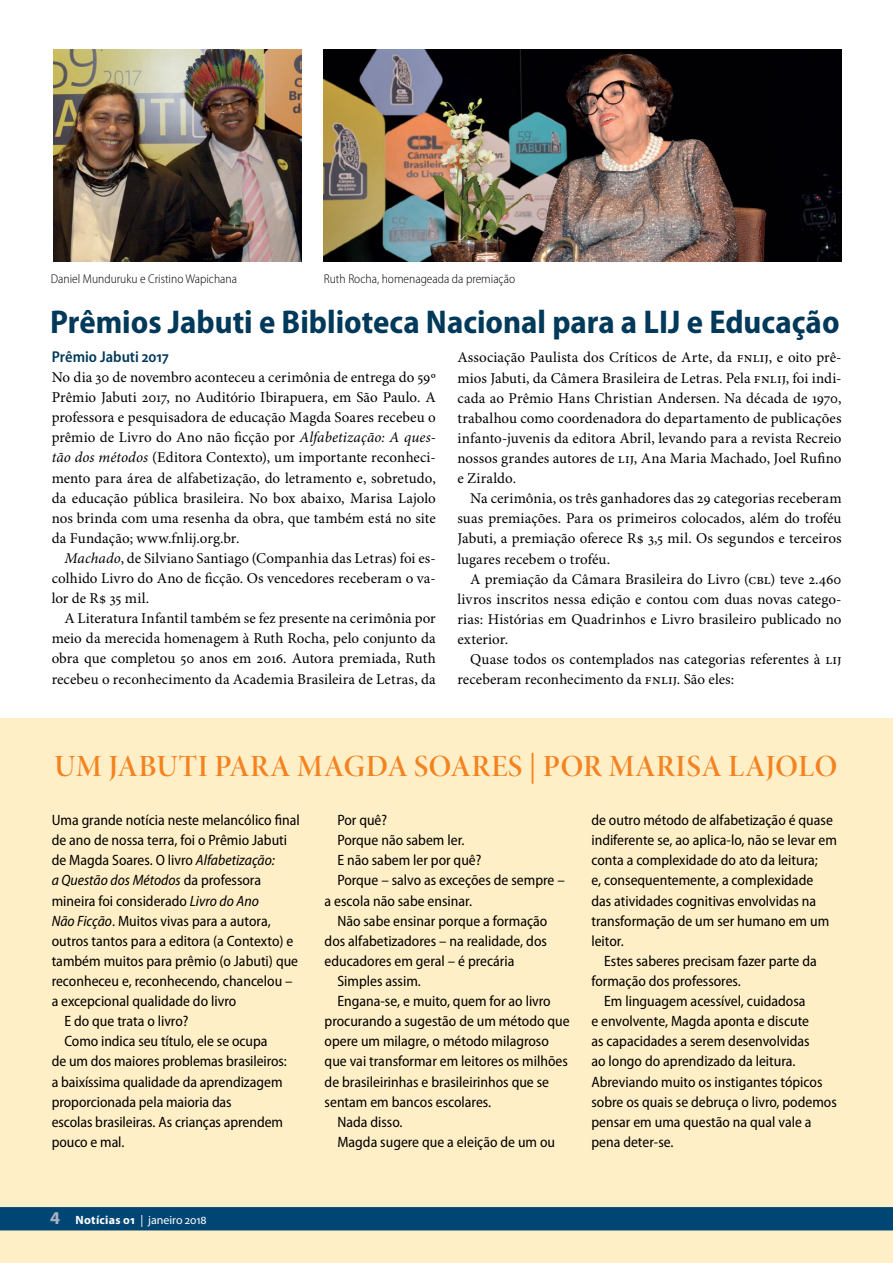
<style>
.page{position:relative;width:893px;height:1263px;background:#fff}
.page>*{position:absolute;margin:0;border:0;box-sizing:border-box;transform-origin:0 0}
.t1{font:700 semi-condensed 33px "Myriad Pro";color:#003959}
.t2{font:30.9px "Minion Pro Semibold Disp";letter-spacing:.02em;color:#f58220}
.t3{font:600 semi-condensed 15.75px "Myriad Pro";color:#003959}
.t4{font:15px/20.1px "Minion Pro";letter-spacing:.005em;color:#000;text-align:justify}
.t5{font:semi-condensed 15px/20.1px "Myriad Pro";color:#000}
.t6{font:italic semi-condensed 15px "Myriad Pro";color:#000}
.t7{font:300 semi-condensed 12.75px "Myriad Pro";color:#000}
.t8{font:12px "Myriad Pro";letter-spacing:-.005em;color:#fff}
.s1{font-style:italic}
.s2{font-style:normal}
.s3{font-weight:700;font-size:18px;color:#abb3c3}
.s4{font-weight:700}
</style>
<div class="page">
<div style="left:0;top:719px;width:893px;height:544px;background:#ffefc6"></div>
<div style="left:0;top:1207px;width:893px;height:23px;background:#004674"></div>
<img style="left:54px;top:50px;width:248px;height:211px">
<img style="left:324px;top:50px;width:517px;height:211px">
<p class="t7" style="left:51px;top:271px;width:188px">Daniel Munduruku e Cristino Wapichana</p>
<p class="t7" style="left:324px;top:271px;width:193px">Ruth Rocha, homenageada da premiação</p>
<h1 class="t1" style="left:50px;top:300px;width:791px">Prêmios Jabuti e Biblioteca Nacional para a LIJ e Educação</h1>
<p class="t3" style="left:52px;top:348px;width:119px">Prêmio Jabuti 2017</p>
<p class="t4" style="left:52px;top:368px;width:386px">No dia 30 de novembro aconteceu a cerimônia de entrega do 59º Prêmio Jabuti 2017, no Auditório Ibirapuera, em São Paulo. A professora e pesquisadora de educação Magda Soares recebeu o prêmio de Livro do Ano não ficção por <span class="s1">Alfabetização: A ques&shy;tão dos métodos</span> (Editora Contexto), um importante reconheci&shy;mento para área de alfabetização, do letramento e, sobretudo, da educação pública brasileira. No box abaixo, Marisa Lajolo nos brinda com uma resenha da obra, que também está no site da Fundação; www.fnlij.org.br.</p>
<p class="t4" style="left:52px;top:549px;width:386px;text-indent:13px"><span class="s1">Machado</span>, de Silviano Santiago (Companhia das Letras) foi es&shy;colhido Livro do Ano de ficção. Os vencedores receberam o va&shy;lor de R$ 35 mil.</p>
<p class="t4" style="left:52px;top:609px;width:386px;text-indent:13px">A Literatura Infantil também se fez presente na cerimônia por meio da merecida homenagem à Ruth Rocha, pelo conjunto da obra que completou 50 anos em 2016. Autora premiada, Ruth recebeu o reconhecimento da Academia Brasileira de Letras, da</p>
<p class="t4" style="left:457px;top:348px;width:386px">Associação Paulista dos Críticos de Arte, da FNLIJ, e oito prê&shy;mios Jabuti, da Câmera Brasileira de Letras. Pela FNLIJ, foi indi&shy;cada ao Prêmio Hans Christian Andersen. Na década de 1970, trabalhou como coordenadora do departamento de publicações infanto-juvenis da editora Abril, levando para a revista Recreio nossos grandes autores de LIJ, Ana Maria Machado, Joel Rufino e Ziraldo.</p>
<p class="t4" style="left:457px;top:489px;width:386px;text-indent:13px">Na cerimônia, os três ganhadores das 29 categorias receberam suas premiações. Para os primeiros colocados, além do troféu Jabuti, a premiação oferece R$ 3,5 mil. Os segundos e terceiros lugares recebem o troféu.</p>
<p class="t4" style="left:457px;top:569px;width:386px;text-indent:13px">A premiação da Câmara Brasileira do Livro (CBL) teve 2.460 livros inscritos nessa edição e contou com duas novas catego&shy;rias: Histórias em Quadrinhos e Livro brasileiro publicado no exterior.</p>
<p class="t4" style="left:457px;top:650px;width:386px;text-indent:13px">Quase todos os contemplados nas categorias referentes à LIJ receberam reconhecimento da FNLIJ. São eles:</p>
<h2 class="t2" style="left:54px;top:747px;width:784px">UM JABUTI PARA MAGDA SOARES | POR MARISA LAJOLO</h2>
<p class="t5" style="left:52px;top:810px;width:250px">Uma grande notícia neste melancólico final</p>
<p class="t5" style="left:52px;top:830px;width:237px">de ano de nossa terra, foi o Prêmio Jabuti</p>
<p class="t5" style="left:52px;top:850px;width:225px">de Magda Soares. O livro <span class="s1">Alfabetização:</span></p>
<p class="t6" style="left:52px;top:871px;width:211px">a Questão dos Métodos <span class="s2">da professora</span></p>
<p class="t5" style="left:52px;top:890px;width:209px">mineira foi considerado <span class="s1">Livro do Ano</span></p>
<p class="t5" style="left:52px;top:910px;width:221px"><span class="s1">Não Ficção</span>. Muitos vivas para a autora,</p>
<p class="t5" style="left:52px;top:930px;width:243px">outros tantos para a editora (a Contexto) e</p>
<p class="t5" style="left:52px;top:950px;width:248px">também muitos para prêmio (o Jabuti) que</p>
<p class="t5" style="left:52px;top:971px;width:243px">reconheceu e, reconhecendo, chancelou –</p>
<p class="t5" style="left:52px;top:991px;width:186px">a excepcional qualidade do livro</p>
<p class="t5" style="left:64px;top:1011px;width:126px">E do que trata o livro?</p>
<p class="t5" style="left:64px;top:1031px;width:205px">Como indica seu título, ele se ocupa</p>
<p class="t5" style="left:52px;top:1051px;width:237px">de um dos maiores problemas brasileiros:</p>
<p class="t5" style="left:52px;top:1071px;width:232px">a baixíssima qualidade da aprendizagem</p>
<p class="t5" style="left:52px;top:1091px;width:182px">proporcionada pela maioria das</p>
<p class="t5" style="left:52px;top:1111px;width:233px">escolas brasileiras. As crianças aprendem</p>
<p class="t5" style="left:52px;top:1131px;width:74px">pouco e mal.</p>
<p class="t5" style="left:591px;top:810px;width:247px">de outro método de alfabetização é quase indiferente se, ao aplica-lo, não se levar em conta a complexidade do ato da leitura;<br>e, consequentemente, a complexidade das atividades cognitivas envolvidas na transformação de um ser humano em um leitor.</p>
<p class="t5" style="left:591px;top:950px;width:227px;text-indent:13px">Estes saberes precisam fazer parte da formação dos professores.</p>
<p class="t5" style="left:591px;top:991px;width:247px;text-indent:13px">Em linguagem acessível, cuidadosa<br>e envolvente, Magda aponta e discute<br>as capacidades a serem desenvolvidas<br>ao longo do aprendizado da leitura.<br>Abreviando muito os instigantes tópicos sobre os quais se debruça o livro, podemos pensar em uma questão na qual vale a pena deter-se.</p>
<p class="t5" style="left:337px;top:810px;width:51px">Por quê?</p>
<p class="t5" style="left:337px;top:830px;width:129px">Porque não sabem ler.</p>
<p class="t5" style="left:337px;top:850px;width:146px">E não sabem ler por quê?</p>
<p class="t5" style="left:337px;top:870px;width:229px">Porque – salvo as exceções de sempre –</p>
<p class="t5" style="left:325px;top:890px;width:149px">a escola não sabe ensinar.</p>
<p class="t5" style="left:337px;top:910px;width:211px">Não sabe ensinar porque a formação</p>
<p class="t5" style="left:325px;top:930px;width:224px">dos alfabetizadores – na realidade, dos</p>
<p class="t5" style="left:325px;top:950px;width:191px">educadores em geral – é precária</p>
<p class="t5" style="left:337px;top:971px;width:85px">Simples assim.</p>
<p class="t5" style="left:337px;top:991px;width:215px">Engana-se, e muito, quem for ao livro</p>
<p class="t5" style="left:325px;top:1011px;width:247px">procurando a sugestão de um método que</p>
<p class="t5" style="left:325px;top:1031px;width:226px">opere um milagre, o método milagroso</p>
<p class="t5" style="left:325px;top:1051px;width:245px">que vai transformar em leitores os milhões</p>
<p class="t5" style="left:325px;top:1071px;width:226px">de brasileirinhas e brasileirinhos que se</p>
<p class="t5" style="left:325px;top:1091px;width:168px">sentam em bancos escolares.</p>
<p class="t5" style="left:337px;top:1111px;width:67px">Nada disso.</p>
<p class="t5" style="left:337px;top:1131px;width:219px">Magda sugere que a eleição de um ou</p>
<p class="t8" style="left:50px;top:1212px;width:158px"><span class="s3">4</span> <span class="s4">Notícias 01</span> | janeiro 2018</p>
</div>
